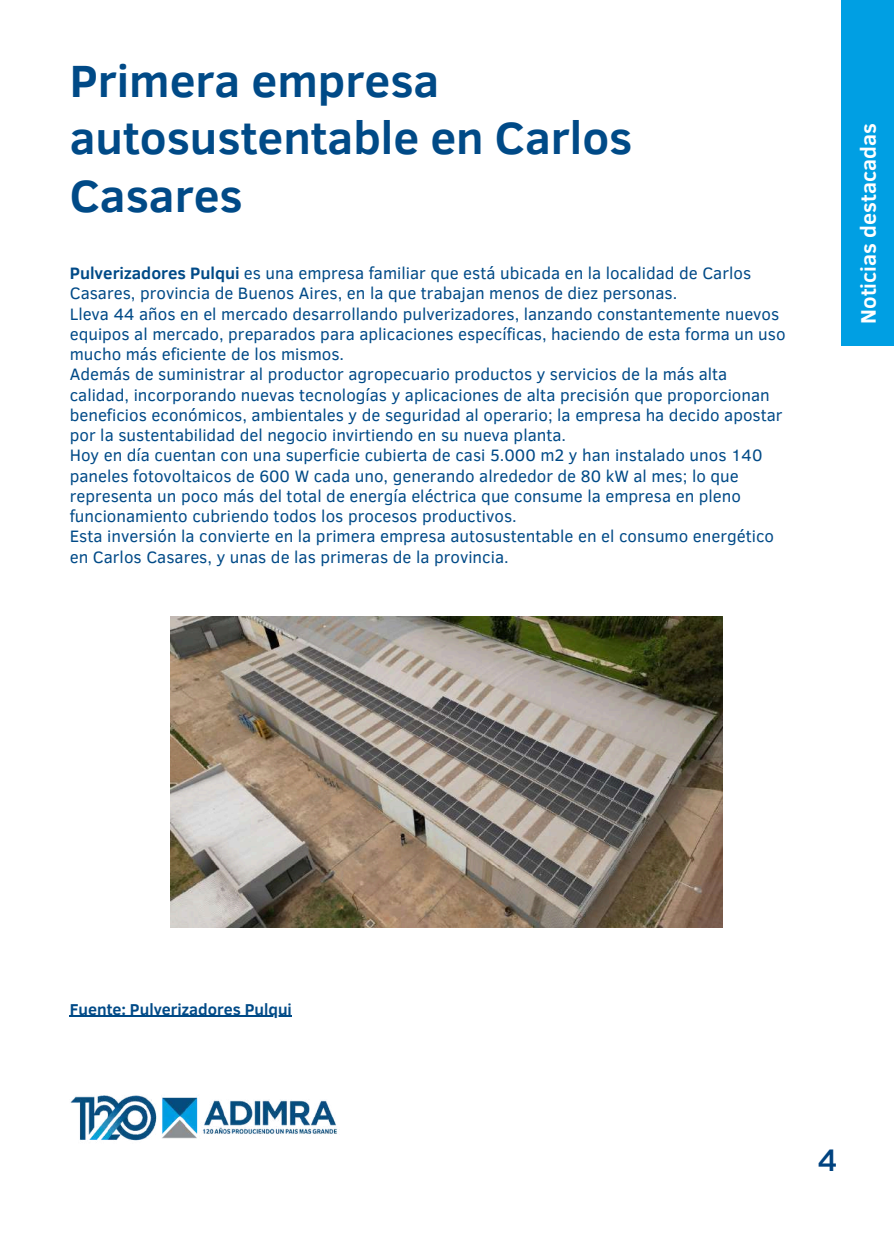
<style>
.page{position:relative;width:894px;height:1233px;background:#fff}
.page>*{position:absolute;margin:0;border:0;box-sizing:border-box;transform-origin:0 0}
.t1{font:700 46.35px/57.3px "Clear Sans";color:#004a87}
.t2{font:500 31.95px "Clear Sans";color:#004380}
.t3{font:700 21.6px "Clear Sans";color:#fff}
.t4{font:16.95px/20.2px "Clear Sans";color:#004a87}
.t5{font:700 16.2px "Clear Sans";color:#004a87}
.s1{font-weight:700}
</style>
<div class="page">
<div style="left:841px;top:0;width:52px;height:346px;background:#009fe3"></div>
<img style="left:70px;top:1095px;width:267px;height:46px">
<img style="left:171px;top:617px;width:551px;height:310px">
<hr style="left:70px;top:1016px;width:222px;height:1px;background:#004a87">
<h1 class="t1" style="left:70px;top:50px;width:564px">Primera empresa autosustentable en Carlos<br>Casares</h1>
<p class="t4" style="left:70px;top:262px;width:717px"><span class="s1">Pulverizadores Pulqui</span> es una empresa familiar que está ubicada en la localidad de Carlos Casares, provincia de Buenos Aires, en la que trabajan menos de diez personas.<br>Lleva 44 años en el mercado desarrollando pulverizadores, lanzando constantemente nuevos equipos al mercado, preparados para aplicaciones específicas, haciendo de esta forma un uso mucho más eficiente de los mismos.<br>Además de suministrar al productor agropecuario productos y servicios de la más alta calidad, incorporando nuevas tecnologías y aplicaciones de alta precisión que proporcionan beneficios económicos, ambientales y de seguridad al operario; la empresa ha decido apostar por la sustentabilidad del negocio invirtiendo en su nueva planta.<br>Hoy en día cuentan con una superficie cubierta de casi 5.000 m2 y han instalado unos 140 paneles fotovoltaicos de 600 W cada uno, generando alrededor de 80 kW al mes; lo que representa un poco más del total de energía eléctrica que consume la empresa en pleno funcionamiento cubriendo todos los procesos productivos.<br>Esta inversión la convierte en la primera empresa autosustentable en el consumo energético en Carlos Casares, y unas de las primeras de la provincia.</p>
<p class="t3" style="left:852px;top:324px;width:202px;rotate:-90deg">Noticias destacadas</p>
<p class="t5" style="left:70px;top:997px;width:224px">Fuente: Pulverizadores Pulqui</p>
<h2 class="t2" style="left:817px;top:1137px;width:21px">4</h2>
</div>
